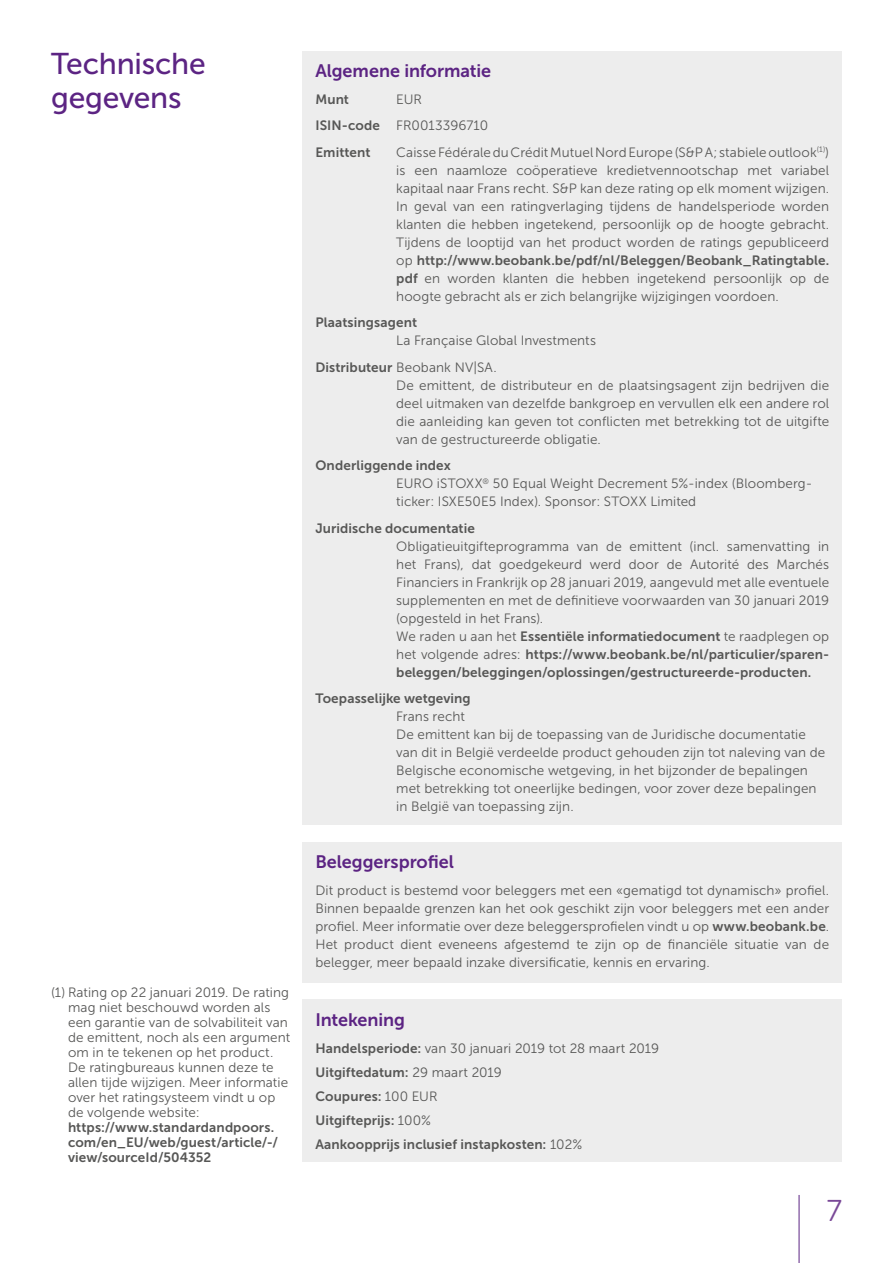
<style>
.page{position:relative;width:893px;height:1263px;background:#fff}
.page>*{position:absolute;margin:0;border:0;box-sizing:border-box;transform-origin:0 0}
.t1{font:30px/34.5px "Museo Sans 500";letter-spacing:-.005em;color:#5c2483}
.t2{font:30px "Museo Sans Rounded 300";color:#794897}
.body_c_9_11{font:18px "Museo Sans 700";letter-spacing:-.005em;color:#5c2483}
.body_c_9_11-2{font:13.5px/18px "Museo Sans 300";letter-spacing:.005em;color:#575756;text-align:justify}
.body_c_9_11-3{font:13.5px/18px "Museo Sans 700";letter-spacing:.01em;color:#575756;text-align:justify}
.s1{font-family:"Museo Sans 700"}
.s2{font-family:"Museo Sans 300"}
</style>
<div class="page">
<div style="left:303px;top:842px;width:539px;height:140px;background:#ededed"></div>
<div style="left:303px;top:999px;width:539px;height:163px;background:#ededed"></div>
<div style="left:303px;top:51px;width:539px;height:774px;background:#ededed"></div>
<hr style="left:799px;top:1195px;width:1px;height:68px;background:#5c2483">
<p class="t1" style="left:51px;top:46px;width:156px">Technische gegevens</p>
<p class="body_c_9_11-2" style="left:68px;top:985px;width:224px;line-height:15px;text-align:left;text-indent:-17px">(1) Rating op 22 januari 2019. De rating mag niet beschouwd worden als een garantie van de solvabiliteit van de emittent, noch als een argument om in te tekenen op het product.<br>De ratingbureaus kunnen deze te allen tijde wijzigen. Meer informatie over het ratingsysteem vindt u op de volgende website: <span class="s1">https://www.standardandpoors. com/en_EU/web/guest/article/-/ view/sourceId/504352</span></p>
<p class="body_c_9_11" style="left:315px;top:61px;width:177px">Algemene informatie</p>
<p class="body_c_9_11-3" style="left:315px;top:90px;width:35px">Munt</p>
<p class="body_c_9_11-2" style="left:396px;top:90px;width:27px">EUR</p>
<p class="body_c_9_11-2" style="left:315px;top:117px;width:174px"><span class="s1">ISIN-code</span> FR0013396710</p>
<p class="body_c_9_11-3" style="left:315px;top:143px;width:57px">Emittent</p>
<p class="body_c_9_11-2" style="left:396px;top:143px;width:434px">Caisse Fédérale du Crédit Mutuel Nord Europe (S&amp;P A; stabiele outlook<sup>(1)</sup>) is een naamloze coöperatieve kredietvennootschap met variabel kapitaal naar Frans recht. S&amp;P kan deze rating op elk moment wijzigen.<br>In geval van een ratingverlaging tijdens de handelsperiode worden klanten die hebben ingetekend, persoonlijk op de hoogte gebracht.<br>Tijdens de looptijd van het product worden de ratings gepubliceerd op <span class="s1">http://www.beobank.be/pdf/nl/Beleggen/Beobank_Ratingtable. pdf</span> en worden klanten die hebben ingetekend persoonlijk op de hoogte gebracht als er zich belangrijke wijzigingen voordoen.</p>
<p class="body_c_9_11-3" style="left:315px;top:314px;width:103px">Plaatsingsagent</p>
<p class="body_c_9_11-2" style="left:396px;top:332px;width:201px">La Française Global Investments</p>
<p class="body_c_9_11-2" style="left:315px;top:358px;width:183px"><span class="s1">Distributeur</span> Beobank NV|SA.</p>
<p class="body_c_9_11-2" style="left:396px;top:376px;width:434px">De emittent, de distributeur en de plaatsingsagent zijn bedrijven die deel uitmaken van dezelfde bankgroep en vervullen elk een andere rol die aanleiding kan geven tot conflicten met betrekking tot de uitgifte van de gestructureerde obligatie.</p>
<p class="body_c_9_11-2" style="left:396px;top:457px;width:415px;text-align:left;text-indent:-81px"><span class="s1">Onderliggende index<br></span>EURO iSTOXX<sup>®</sup> 50 Equal Weight Decrement 5%- index (Bloomberg&shy;ticker: ISXE50E5 Index). Sponsor: STOXX Limited</p>
<p class="body_c_9_11-3" style="left:315px;top:519px;width:161px">Juridische documentatie</p>
<p class="body_c_9_11-2" style="left:396px;top:537px;width:434px">Obligatieuitgifteprogramma van de emittent (incl. samenvatting in het Frans), dat goedgekeurd werd door de Autorité des Marchés Financiers in Frankrijk op 28 januari 2019, aangevuld met alle eventuele supplementen en met de definitieve voorwaarden van 30 januari 2019 (opgesteld in het Frans).</p>
<p class="body_c_9_11-3" style="left:396px;top:627px;width:434px"><span class="s2">We raden u aan het</span> Essentiële informatiedocument <span class="s2">te raadplegen op het volgende adres:</span> https://www.beobank.be/nl/particulier/sparen&shy;beleggen/beleggingen/oplossingen/gestructureerde-producten.</p>
<p class="body_c_9_11-3" style="left:396px;top:690px;width:76px;text-indent:-81px">Toepasselijke wetgeving<br><span class="s2">Frans recht</span></p>
<p class="body_c_9_11-2" style="left:396px;top:726px;width:431px;text-align:left">De emittent kan bij de toepassing van de Juridische documentatie van dit in België verdeelde product gehouden zijn tot naleving van de Belgische economische wetgeving, in het bijzonder de bepalingen met betrekking tot oneerlijke bedingen, voor zover deze bepalingen in België van toepassing zijn.</p>
<p class="body_c_9_11" style="left:315px;top:852px;width:140px">Beleggersprofiel</p>
<p class="body_c_9_11-2" style="left:315px;top:881px;width:515px">Dit product is bestemd voor beleggers met een «gematigd tot dynamisch» profiel.<br>Binnen bepaalde grenzen kan het ook geschikt zijn voor beleggers met een ander profiel. Meer informatie over deze beleggersprofielen vindt u op <span class="s1">www.beobank.be</span>.<br>Het product dient eveneens afgestemd te zijn op de financiële situatie van de belegger, meer bepaald inzake diversificatie, kennis en ervaring.</p>
<p class="body_c_9_11" style="left:315px;top:1009px;width:91px">Intekening</p>
<p class="body_c_9_11-2" style="left:315px;top:1039px;width:345px"><span class="s1">Handelsperiode:</span> van 30 januari 2019 tot 28 maart 2019</p>
<p class="body_c_9_11-3" style="left:315px;top:1063px;width:188px">Uitgiftedatum: <span class="s2">29 maart 2019</span></p>
<p class="body_c_9_11-3" style="left:315px;top:1087px;width:124px">Coupures: <span class="s2">100 EUR</span></p>
<p class="body_c_9_11-3" style="left:315px;top:1111px;width:117px">Uitgifteprijs: <span class="s2">100%</span></p>
<p class="body_c_9_11-3" style="left:315px;top:1135px;width:268px">Aankoopprijs inclusief instapkosten: <span class="s2">102%</span></p>
<h1 class="t2" style="left:827px;top:1194px;width:17px">7</h1>
</div>
